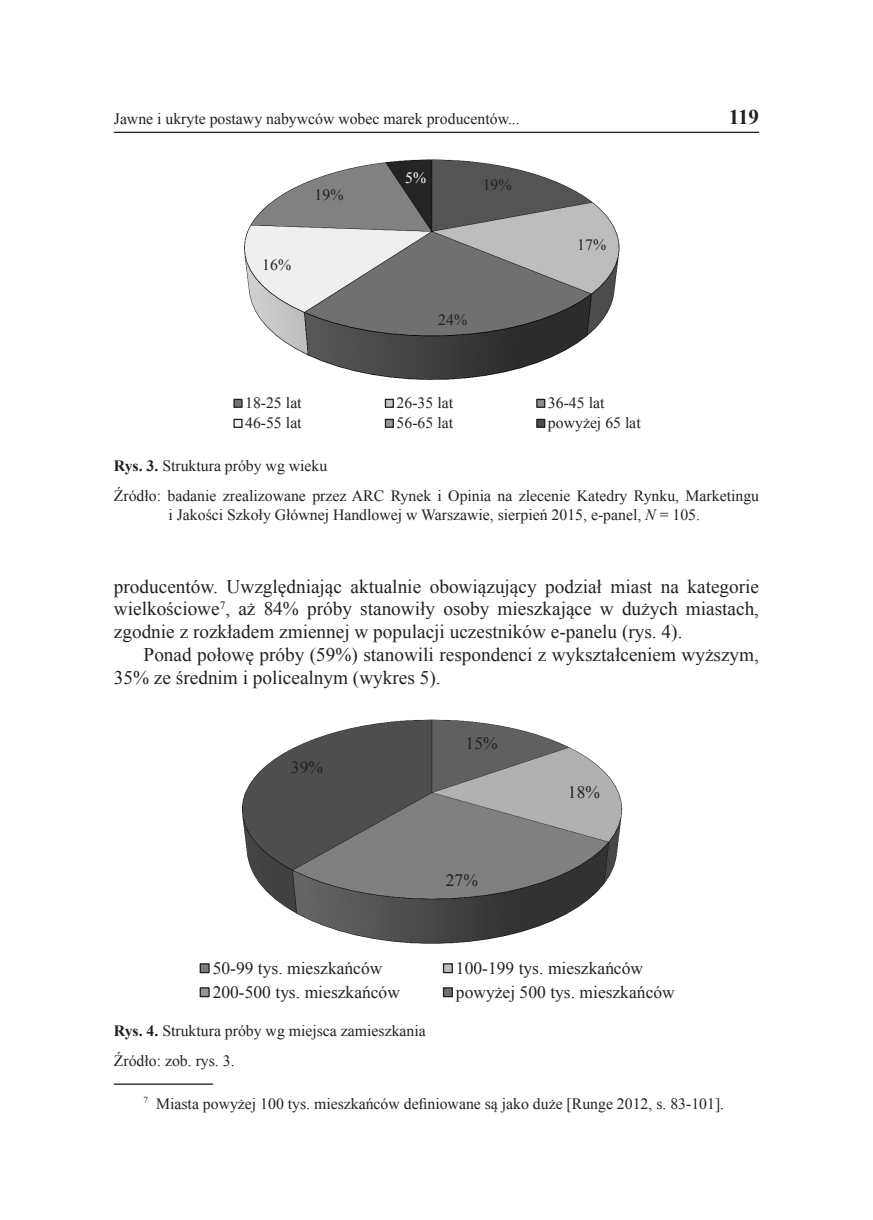
<style>
.page{position:relative;width:873px;height:1220px;background:#fff}
.page>*{position:absolute;margin:0;border:0;box-sizing:border-box;transform-origin:0 0}
.t1{font:700 21px "Times New Roman";color:#231f20}
.t2{font:19.25px/22.8px "Times New Roman";color:#231f20;text-align:justify}
.t3{font:17.5px "Times New Roman";color:#231f20}
.t4{font:15.75px/29.8px "Times New Roman";color:#231f20}
.t5{font:15.75px "Times New Roman";color:#fff}
.s1{font-weight:700}
.s2{font-style:italic}
</style>
<div class="page">
<hr style="left:114px;top:132px;width:645px;height:1px;background:#231f20">
<hr style="left:114px;top:1083px;width:99px;height:2px;background:#231f20">
<img style="left:244px;top:159px;width:376px;height:221px">
<div style="left:234px;top:399px;width:8px;height:8px;background:#737477"></div>
<div style="left:233px;top:399px;width:9px;height:9px;border:1px solid #231f20"></div>
<div style="left:385px;top:399px;width:8px;height:8px;background:#c7c8ca"></div>
<div style="left:385px;top:399px;width:9px;height:9px;border:1px solid #231f20"></div>
<div style="left:537px;top:399px;width:7px;height:8px;background:#898b8e"></div>
<div style="left:536px;top:399px;width:9px;height:9px;border:1px solid #231f20"></div>
<div style="left:234px;top:419px;width:8px;height:8px;background:#f2f3f4"></div>
<div style="left:233px;top:419px;width:9px;height:9px;border:1px solid #231f20"></div>
<div style="left:385px;top:419px;width:8px;height:8px;background:#96989b"></div>
<div style="left:385px;top:419px;width:9px;height:9px;border:1px solid #231f20"></div>
<div style="left:537px;top:419px;width:7px;height:8px;background:#4b4c4d"></div>
<div style="left:536px;top:419px;width:9px;height:9px;border:1px solid #231f20"></div>
<img style="left:242px;top:719px;width:381px;height:225px">
<div style="left:200px;top:964px;width:9px;height:8px;background:#7c7e81"></div>
<div style="left:200px;top:963px;width:10px;height:10px;border:1px solid #231f20"></div>
<div style="left:443px;top:964px;width:9px;height:8px;background:#bdbec1"></div>
<div style="left:443px;top:963px;width:10px;height:10px;border:1px solid #231f20"></div>
<div style="left:200px;top:988px;width:9px;height:8px;background:#949699"></div>
<div style="left:200px;top:987px;width:10px;height:10px;border:1px solid #231f20"></div>
<div style="left:443px;top:988px;width:9px;height:8px;background:#6f7073"></div>
<div style="left:443px;top:987px;width:10px;height:10px;border:1px solid #231f20"></div>
<p class="t4" style="left:114px;top:104px;width:407px">Jawne i ukryte postawy nabywców wobec marek producentów...</p>
<h1 class="t1" style="left:728px;top:103px;width:32px">119</h1>
<p class="t4" style="left:262px;top:250px;width:31px">16%</p>
<p class="t4" style="left:314px;top:180px;width:31px">19%</p>
<p class="t5" style="left:405px;top:167px;width:23px">5%</p>
<p class="t4" style="left:482px;top:169px;width:31px">19%</p>
<p class="t4" style="left:438px;top:305px;width:31px">24%</p>
<p class="t4" style="left:577px;top:230px;width:31px">17%</p>
<p class="t4" style="left:245px;top:388px;width:58px">18-25 lat</p>
<p class="t4" style="left:396px;top:388px;width:58px">26-35 lat</p>
<p class="t4" style="left:548px;top:388px;width:58px">36-45 lat</p>
<p class="t4" style="left:245px;top:408px;width:58px">46-55 lat</p>
<p class="t4" style="left:396px;top:408px;width:58px">56-65 lat</p>
<p class="t4" style="left:548px;top:408px;width:94px">powyżej 65 lat</p>
<p class="t4" style="left:114px;top:451px;width:646px"><span class="s1">Rys. 3.</span> Struktura próby wg wieku<br>Źródło: badanie zrealizowane przez ARC Rynek i Opinia na zlecenie Katedry Rynku, Marketingu</p>
<p class="t4" style="left:168px;top:500px;width:533px">i Jakości Szkoły Głównej Handlowej w Warszawie, sierpień 2015, e-panel, <span class="s2">N</span> = 105.</p>
<p class="t2" style="left:114px;top:574px;width:646px">producentów. Uwzględniając aktualnie obowiązujący podział miast na kategorie wielkościowe<sup>7</sup>, aż 84% próby stanowiły osoby mieszkające w dużych miastach, zgodnie z rozkładem zmiennej w populacji uczestników e-panelu (rys. 4).</p>
<p class="t2" style="left:114px;top:643px;width:646px;text-indent:30px">Ponad połowę próby (59%) stanowili respondenci z wykształceniem wyższym,<br>35% ze średnim i policealnym (wykres 5).</p>
<p class="t3" style="left:291px;top:755px;width:34px">39%</p>
<p class="t3" style="left:465px;top:732px;width:34px">15%</p>
<p class="t3" style="left:446px;top:868px;width:34px">27%</p>
<p class="t3" style="left:568px;top:780px;width:34px">18%</p>
<p class="t3" style="left:213px;top:956px;width:171px">50-99 tys. mieszkańców</p>
<p class="t3" style="left:456px;top:956px;width:189px">100-199 tys. mieszkańców</p>
<p class="t3" style="left:213px;top:980px;width:189px">200-500 tys. mieszkańców</p>
<p class="t3" style="left:456px;top:980px;width:220px">powyżej 500 tys. mieszkańców</p>
<p class="t4" style="left:114px;top:1016px;width:313px"><span class="s1">Rys. 4.</span> Struktura próby wg miejsca zamieszkania<br>Źródło: zob. rys. 3.</p>
<p class="t4" style="left:144px;top:1088px;width:582px"><sup>7</sup> Miasta powyżej 100 tys. mieszkańców definiowane są jako duże [Runge 2012, s. 83-101].</p>
</div>
